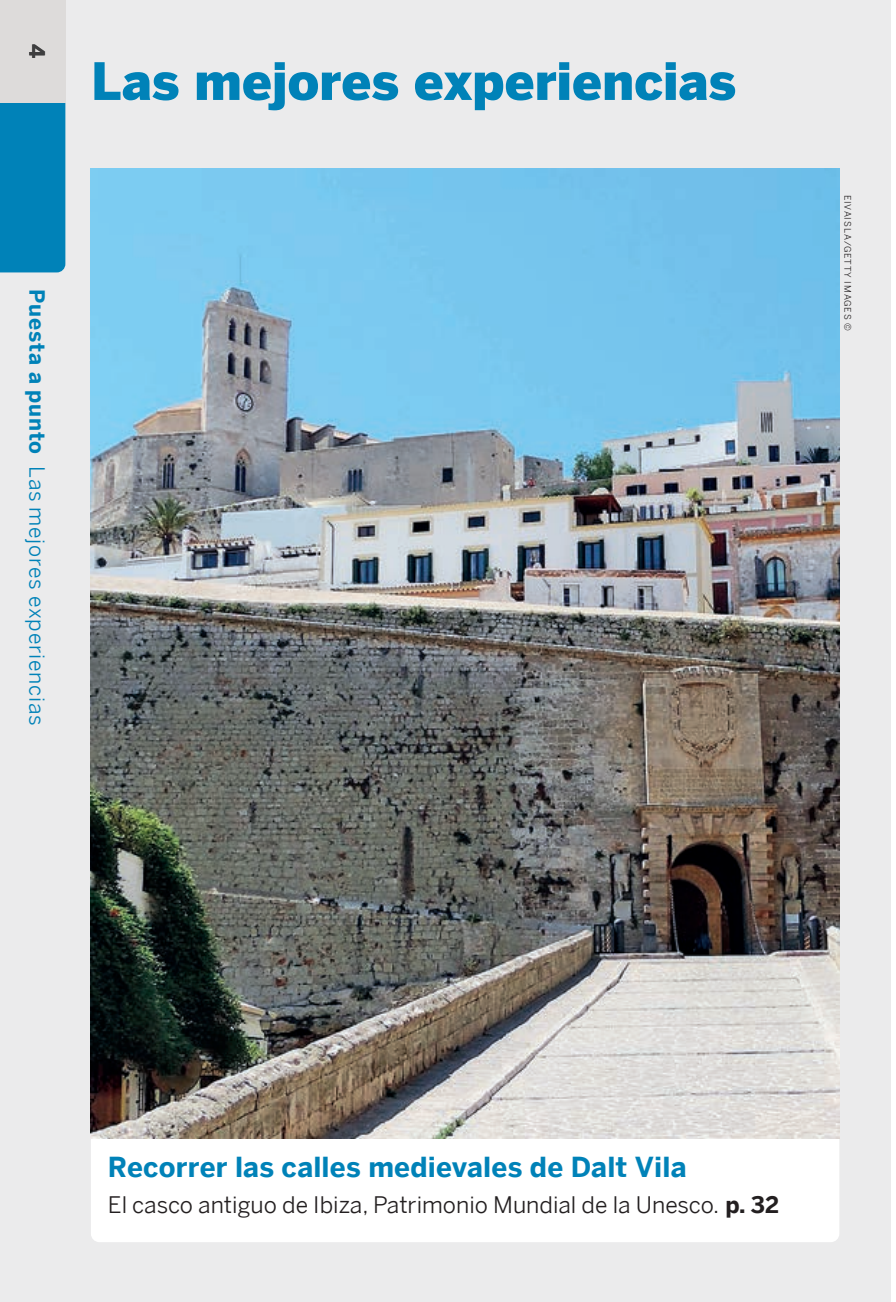
<style>
.page{position:relative;width:896px;height:1302px;background:#fff}
.page>*{position:absolute;margin:0;border:0;box-sizing:border-box;transform-origin:0 0}
.Heading_1{font:900 51px "LP Benton Sans";letter-spacing:-.005em;color:#0082b8}
.Heading_3{font:700 27.6px "LP Benton Sans";letter-spacing:.005em;color:#0082b8}
.Flush_Left{font:22.8px "LP Benton Sans";color:#231f20}
.Runninghead_A{font:21px "LP Benton Sans";letter-spacing:.04em;color:#0082b8}
.Page_Number{font:700 21px "LP Benton Sans";color:#3e3e3f}
.Credit{font:9px "LP Benton Sans";letter-spacing:.1em;color:#231f20}
.s1{font-weight:700}
</style>
<div class="page">
<div style="left:0;top:0;width:890px;height:1302px;background:#ebebec"></div>
<div style="left:91px;top:1124px;width:748px;height:118px;background:#fff;border-radius:9px"></div>
<img style="left:91px;top:169px;width:748px;height:969px">
<div style="left:0;top:102px;width:65px;height:170px;background:#0082b8"></div>
<div style="left:0;top:0;width:65px;height:102px;background:#dddbda"></div>
<p class="Page_Number" style="left:52px;top:44px;width:16px;rotate:90deg">4</p>
<p class="Heading_1" style="left:91px;top:43px;width:647px">Las mejores experiencias</p>
<p class="Runninghead_A" style="left:50px;top:289px;width:438px;rotate:90deg"><span class="s1">Puesta a punto</span> Las mejores experiencias</p>
<p class="Credit" style="left:853px;top:194px;width:138px;rotate:90deg">EIVAISLA/GETTY IMAGES ©</p>
<p class="Heading_3" style="left:108px;top:1147px;width:580px">Recorrer las calles medievales de Dalt Vila</p>
<p class="Flush_Left" style="left:108px;top:1190px;width:673px">El casco antiguo de Ibiza, Patrimonio Mundial de la Unesco. <span class="s1">p. 32</span></p>
</div>
